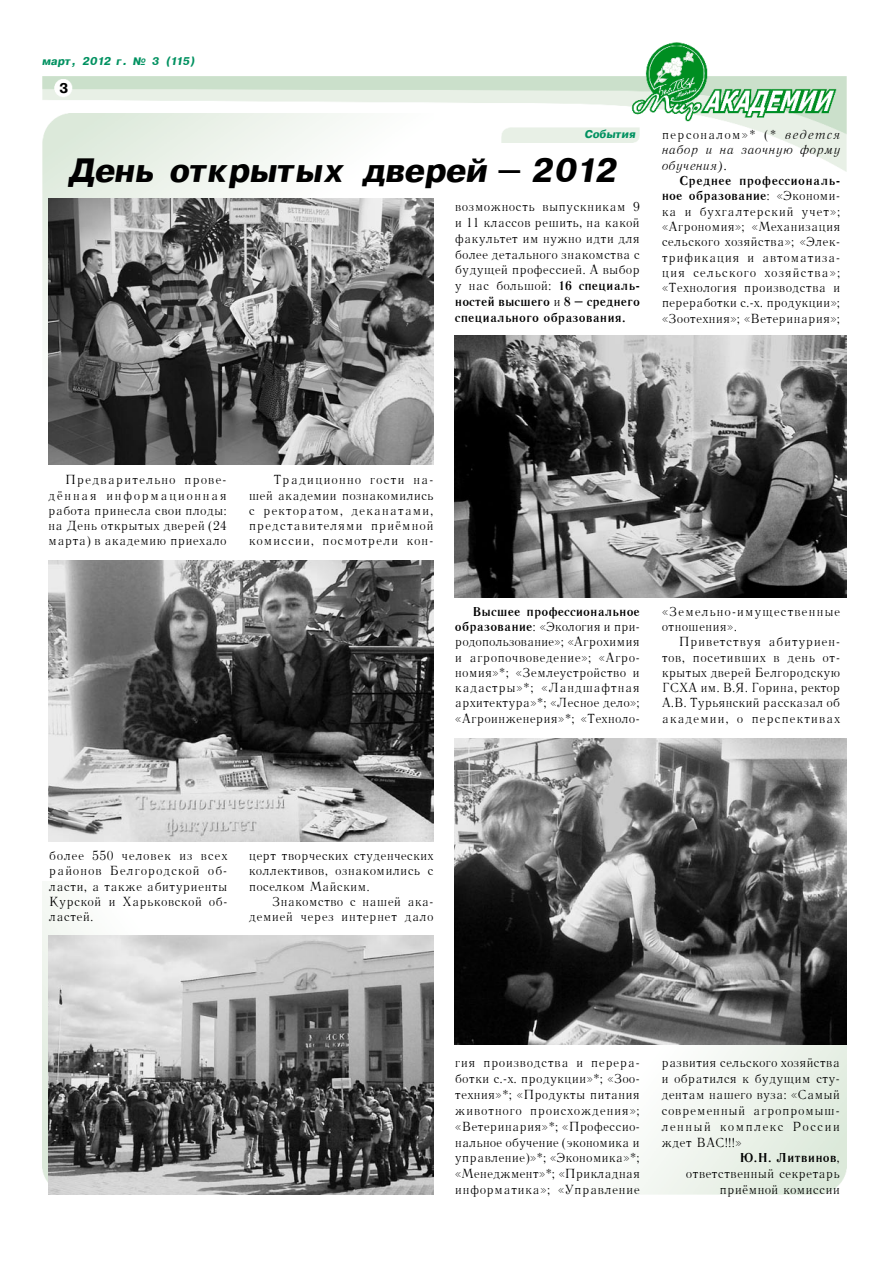
<style>
.page{position:relative;width:893px;height:1263px;background:#fff}
.page>*{position:absolute;margin:0;border:0;box-sizing:border-box;transform-origin:0 0}
.t1{font:italic 700 36px "Geneva";color:#000}
.t2{font:700 15px "Geneva";color:#000}
.t3{font:12.75px/15.3px "Literaturnaya Plain";letter-spacing:.005em;color:#000;text-align:justify}
.t4{font:700 12.75px/15.8px "Literaturnaya";color:#000}
.t5{font:700 12.75px/15.3px "Literaturnaya";letter-spacing:.025em;color:#000;text-align:right}
.t6{font:12.75px/15.3px "Literaturnaya Plain";letter-spacing:.05em;color:#000}
.t7{font:italic 12.75px/15.3px "Literaturnaya";letter-spacing:.01em;color:#000}
.t8{font:12.75px "Literaturnaya Plain";letter-spacing:.065em;color:#000}
.t9{font:italic 700 12px "Geneva";color:#009160}
.s1{font-family:"Georgia";font-style:normal}
.s2{font-family:"Literaturnaya";font-weight:700}
.s3{font-family:"Literaturnaya Plain";font-weight:400}
.s4{font-family:"Literaturnaya";font-style:italic}
</style>
<div class="page">
<img style="left:43px;top:43px;width:803px;height:128px">
<img style="left:455px;top:1044px;width:391px;height:151px">
<img style="left:43px;top:113px;width:391px;height:222px">
<div style="left:501px;top:128px;width:139px;height:14px;background:#e8f0e6"></div>
<img style="left:48px;top:198px;width:386px;height:266px">
<img style="left:455px;top:336px;width:391px;height:261px">
<img style="left:48px;top:560px;width:386px;height:281px">
<img style="left:455px;top:739px;width:391px;height:305px">
<img style="left:48px;top:935px;width:386px;height:260px">
<p class="t9" style="left:43px;top:55px;width:154px">март, 2012 г. № 3 (115)</p>
<p class="t2" style="left:60px;top:81px;width:10px">3</p>
<p class="t9" style="left:585px;top:128px;width:52px">События</p>
<h1 class="t1" style="left:68px;top:153px;width:550px">День открытых дверей <span class="s1">–</span> 2012</h1>
<p class="t3" style="left:455px;top:199px;width:186px;line-height:15.8px">возможность выпускникам 9 и 11 классов решить, на какой факультет им нужно идти для более детального знакомства с будущей профессией. А выбор у нас большой: <span class="s2">16 специаль-</span></p>
<p class="t4" style="left:455px;top:294px;width:186px">ностей высшего <span class="s3">и</span> 8 – среднего специального образования.</p>
<p class="t8" style="left:662px;top:128px;width:180px">персоналом»* (<span class="s4">* ведется</span></p>
<p class="t7" style="left:662px;top:143px;width:180px">набор и на заочную форму обучения).</p>
<p class="t5" style="left:662px;top:173px;width:180px">Среднее профессиональ&shy;ное образование<span class="s3">: «Экономи-</span></p>
<p class="t3" style="left:662px;top:204px;width:180px">ка и бухгалтерский учет»; «Агрономия»; «Механизация сельского хозяйства»; «Элек&shy;трификация и автоматиза&shy;ция сельского хозяйства»; «Технология производства и переработки с.-х. продукции»; «Зоотехния»; «Ветеринария»;</p>
<p class="t3" style="left:48px;top:472px;width:180px;text-indent:17px">Предварительно прове&shy;дённая информационная работа принесла свои плоды: на День открытых дверей (24 марта) в академию приехало</p>
<p class="t3" style="left:249px;top:472px;width:186px;text-indent:25px">Традиционно гости на&shy;шей академии познакомились с ректоратом, деканатами, представителями приёмной комиссии, посмотрели кон-</p>
<p class="t4" style="left:472px;top:603px;width:169px">Высшее профессиональное</p>
<p class="t3" style="left:455px;top:619px;width:187px"><span class="s2">образование</span>: «Экология и при&shy;родопользование»; «Агрохимия и агропочвоведение»; «Агро&shy;номия»*; «Землеустройство и кадастры»*; «Ландшафтная архитектура»*; «Лесное дело»; «Агроинженерия»*; «Техноло-</p>
<p class="t6" style="left:662px;top:604px;width:180px">«Земельно-имущественные отношения».</p>
<p class="t3" style="left:662px;top:634px;width:180px;text-indent:17px">Приветствуя абитуриен&shy;тов, посетивших в день от&shy;крытых дверей Белгородскую ГСХА им. В.Я. Горина, ректор А.В. Турьянский рассказал об академии, о перспективах</p>
<p class="t3" style="left:49px;top:848px;width:180px">более 550 человек из всех районов Белгородской об&shy;ласти, а также абитуриенты Курской и Харьковской об&shy;ластей.</p>
<p class="t3" style="left:249px;top:848px;width:186px">церт творческих студенческих коллективов, ознакомились с поселком Майским.</p>
<p class="t3" style="left:249px;top:894px;width:186px;text-align:right">Знакомство с нашей ака&shy;демией через интернет дало</p>
<p class="t3" style="left:455px;top:1055px;width:187px;line-height:15.9px">гия производства и перера&shy;ботки с.-х. продукции»*; «Зоо&shy;техния»*; «Продукты питания животного происхождения»; «Ветеринария»*; «Профессио&shy;нальное обучение (экономика и управление)»*; «Экономика»*; «Менеджмент»*; «Прикладная информатика»; «Управление</p>
<p class="t3" style="left:661px;top:1055px;width:180px;line-height:15.9px">развития сельского хозяйства и обратился к будущим сту&shy;дентам нашего вуза: «Самый современный агропромыш&shy;ленный комплекс России ждет ВАС!!!»</p>
<p class="t4" style="left:740px;top:1150px;width:102px">Ю.Н. Литвинов<span class="s3">,</span></p>
<p class="t3" style="left:686px;top:1166px;width:156px;line-height:15.9px;text-align:right">ответственный секретарь приёмной комиссии</p>
</div>
